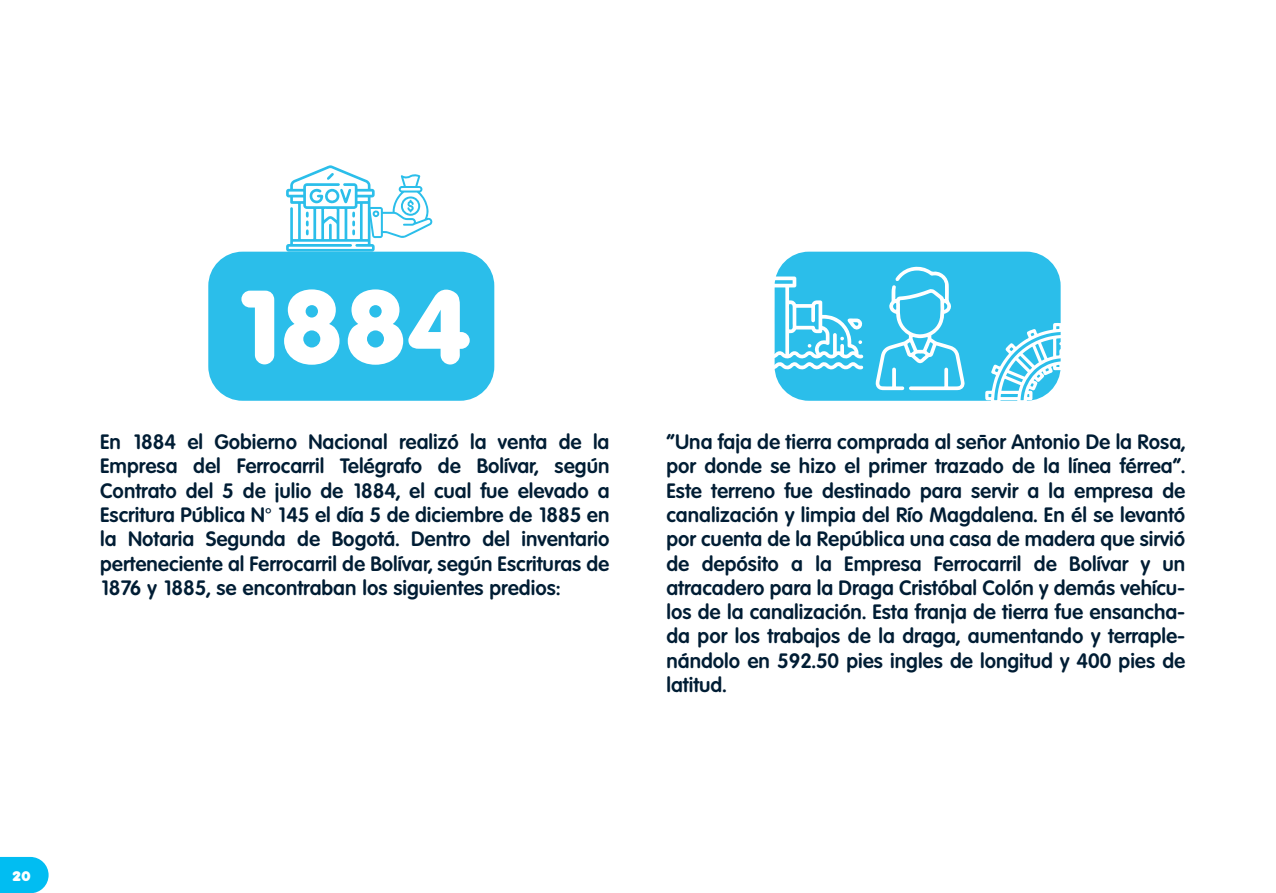
<style>
.page{position:relative;width:1276px;height:893px;background:#fff}
.page>*{position:absolute;margin:0;border:0;box-sizing:border-box;transform-origin:0 0}
.t1{font:800 101.25px "Volkswagen Serial";color:#fff}
.t2{font:700 20.25px/24.3px "Volkswagen Serial";color:#001d34;text-align:justify}
.t3{font:900 13.5px "Volkswagen Serial";color:#fff}
.s1{font-family:"Myriad Pro";font-weight:400}
</style>
<div class="page">
<svg style="left:0;top:857px;width:49px;height:36px;background:#16c2f3"></svg>
<div style="left:208px;top:252px;width:286px;height:149px;background:#2bbeea;border-radius:34px"></div>
<div style="left:774px;top:252px;width:286px;height:149px;background:#2bbeea;border-radius:34px"></div>
<svg style="left:286px;top:165px;width:147px;height:87px"></svg>
<svg style="left:985px;top:323px;width:76px;height:78px"></svg>
<svg style="left:875px;top:266px;width:90px;height:124px"></svg>
<svg style="left:774px;top:276px;width:89px;height:94px"></svg>
<h1 class="t1" style="left:231px;top:263px;width:241px">1884</h1>
<p class="t2" style="left:100px;top:429px;width:511px">En 1884 el Gobierno Nacional realizó la venta de la Empresa del Ferrocarril Telégrafo de Bolívar, según Contrato del 5 de julio de 1884, el cual fue elevado a Escritura Pública N<span class="s1">°</span> 145 el día 5 de diciembre de 1885 en la Notaria Segunda de Bogotá. Dentro del inventario perteneciente al Ferrocarril de Bolívar, según Escrituras de 1876 y 1885, se encontraban los siguientes predios:</p>
<p class="t2" style="left:666px;top:429px;width:520px">"Una faja de tierra comprada al señor Antonio De la Rosa, por donde se hizo el primer trazado de la línea férrea".<br>Este terreno fue destinado para servir a la empresa de canalización y limpia del Río Magdalena. En él se levantó por cuenta de la República una casa de madera que sirvió de depósito a la Empresa Ferrocarril de Bolívar y un atracadero para la Draga Cristóbal Colón y demás vehícu&shy;los de la canalización. Esta franja de tierra fue ensancha&shy;da por los trabajos de la draga, aumentando y terraple&shy;nándolo en 592.50 pies ingles de longitud y 400 pies de latitud.</p>
<p class="t3" style="left:12px;top:867px;width:20px">20</p>
</div>
